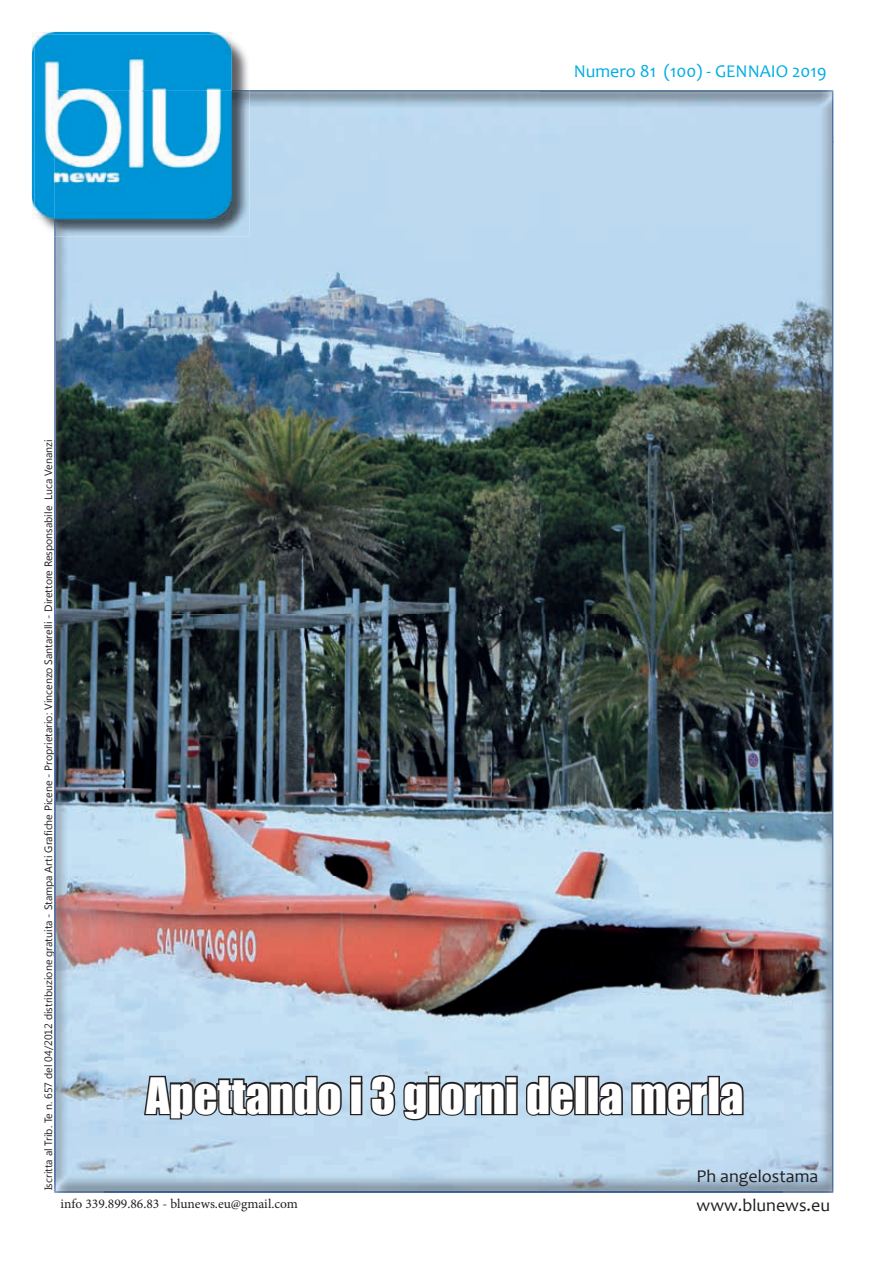
<style>
.page{position:relative;width:893px;height:1263px;background:#fff}
.page>*{position:absolute;margin:0;border:0;box-sizing:border-box;transform-origin:0 0}
.t1{font:46.05px "Impact";color:#fff}
.t2{font:18px "Candara";color:#231f20}
.t3{font:18px "Candara";color:#00ade4}
.t4{font:13.35px "Minion Pro";color:#231f20}
.t5{font:10.65px "Segoe UI";color:#231f20}
</style>
<div class="page">
<img style="left:250px;top:143px;width:531px;height:472px">
<img style="left:106px;top:237px;width:144px;height:378px">
<img style="left:106px;top:615px;width:675px;height:576px">
<img style="left:250px;top:90px;width:583px;height:53px">
<img style="left:781px;top:141px;width:52px;height:1052px">
<img style="left:54px;top:237px;width:52px;height:956px">
<img style="left:105px;top:1191px;width:678px;height:2px">
<img style="left:54px;top:440px;width:1px;height:750px">
<img style="left:40px;top:40px;width:208px;height:191px">
<img style="left:54px;top:90px;width:196px;height:147px">
<img style="left:32px;top:32px;width:200px;height:187px">
<img style="left:34px;top:34px;width:198px;height:185px">
<img style="left:54px;top:90px;width:178px;height:129px">
<svg style="left:142px;top:1058px;width:434px;height:64px"></svg>
<div style="left:574px;top:1076px;width:13px;height:39px;border:3px solid #231f20"></div>
<div style="left:587px;top:1076px;width:12px;height:39px;border:3px solid #231f20"></div>
<svg style="left:597px;top:1080px;width:27px;height:38px"></svg>
<svg style="left:630px;top:1079px;width:80px;height:39px"></svg>
<div style="left:707px;top:1076px;width:13px;height:39px;border:3px solid #231f20"></div>
<svg style="left:717px;top:1080px;width:28px;height:38px"></svg>
<h2 class="t3" style="left:574px;top:59px;width:254px">Numero 81 (100) - GENNAIO 2019</h2>
<p class="t5" style="left:41px;top:1190px;width:752px;rotate:-90deg">Iscritta al Trib. Te n. 657 del 04/2012 distribuzione gratuita - Stampa Arti Grafiche Picene - Proprietario: Vincenzo Santarelli - Direttore Responsabile Luca Venanzi</p>
<h1 class="t1" style="left:146px;top:1060px;width:599px">Apettando i 3 giorni della merla</h1>
<h2 class="t2" style="left:697px;top:1165px;width:123px">Ph angelostama</h2>
<p class="t4" style="left:61px;top:1194px;width:239px">info 339.899.86.83 - blunews.eu@gmail.com</p>
<h2 class="t2" style="left:697px;top:1194px;width:135px">www.blunews.eu</h2>
</div>
